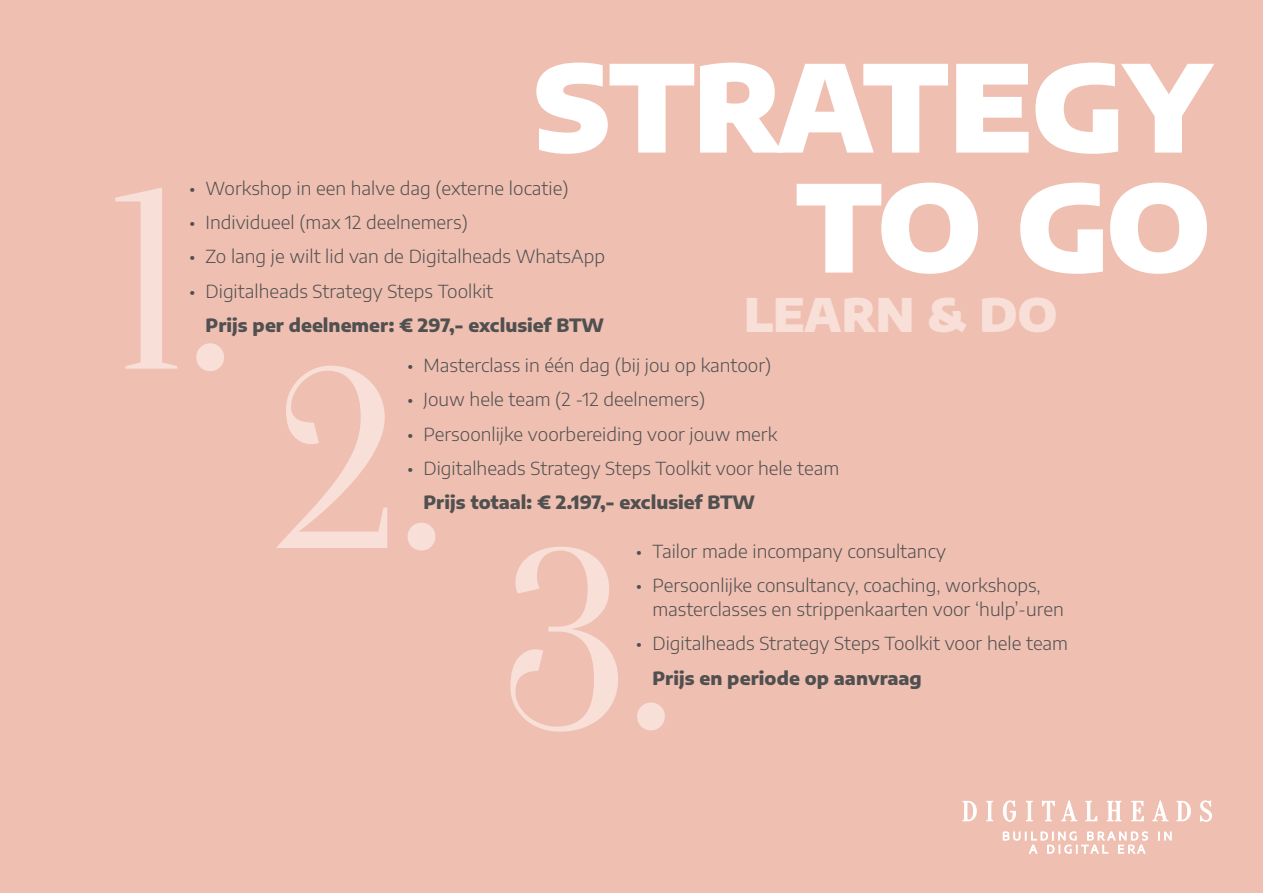
<style>
.page{position:relative;width:1263px;height:893px;background:#efbfb1}
.page>*{position:absolute;margin:0;border:0;box-sizing:border-box;transform-origin:0 0}
.t1{font:253.35px "Oranienbaum";color:#f8dfd8}
.t2{font:900 120px/120px "Encode Sans Semi Expanded";letter-spacing:-.02em;color:#fff;text-align:right}
.t3{font:900 45.45px "Encode Sans Semi Expanded";color:#f8dfd8}
.t4{font:300 18px/24px "Encode Sans Semi Expanded";color:#505050}
.t5{font:800 18px "Encode Sans Semi Expanded";color:#505050}
</style>
<div class="page">
<svg style="left:963px;top:801px;width:13px;height:20px"></svg>
<svg style="left:987px;top:801px;width:6px;height:20px"></svg>
<svg style="left:1003px;top:801px;width:13px;height:20px"></svg>
<svg style="left:1026px;top:801px;width:6px;height:20px"></svg>
<svg style="left:1042px;top:801px;width:13px;height:20px"></svg>
<svg style="left:1061px;top:801px;width:16px;height:20px"></svg>
<svg style="left:1086px;top:801px;width:11px;height:20px"></svg>
<svg style="left:1107px;top:801px;width:14px;height:20px"></svg>
<svg style="left:1132px;top:801px;width:11px;height:20px"></svg>
<svg style="left:1153px;top:801px;width:15px;height:20px"></svg>
<svg style="left:1177px;top:801px;width:13px;height:20px"></svg>
<svg style="left:1200px;top:801px;width:11px;height:20px"></svg>
<svg style="left:1158px;top:832px;width:13px;height:8px"></svg>
<svg style="left:1003px;top:832px;width:145px;height:21px"></svg>
<h2 class="t2" style="left:533px;top:38px;width:680px">STRATEGY<br>TO GO</h2>
<p class="t4" style="left:189px;top:175px;width:381px">• Workshop in een halve dag (externe locatie)</p>
<p class="t4" style="left:189px;top:210px;width:280px">• Individueel (max 12 deelnemers)</p>
<p class="t4" style="left:189px;top:244px;width:417px">• Zo lang je wilt lid van de Digitalheads WhatsApp</p>
<p class="t4" style="left:189px;top:278px;width:306px">• Digitalheads Strategy Steps Toolkit</p>
<p class="t5" style="left:206px;top:311px;width:400px">Prijs per deelnemer: € 297,- exclusief BTW</p>
<p class="t4" style="left:407px;top:353px;width:366px">• Masterclass in één dag (bij jou op kantoor)</p>
<p class="t4" style="left:407px;top:387px;width:300px">• Jouw hele team (2 -12 deelnemers)</p>
<p class="t4" style="left:407px;top:421px;width:372px">• Persoonlijke voorbereiding voor jouw merk</p>
<p class="t4" style="left:407px;top:455px;width:434px">• Digitalheads Strategy Steps Toolkit voor hele team</p>
<p class="t5" style="left:423px;top:488px;width:333px">Prijs totaal: € 2.197,- exclusief BTW</p>
<p class="t4" style="left:636px;top:539px;width:312px">• Tailor made incompany consultancy</p>
<p class="t4" style="left:652px;top:573px;width:413px;text-indent:-17px">• Persoonlijke consultancy, coaching, workshops, masterclasses en strippenkaarten voor ‘hulp’-uren</p>
<p class="t4" style="left:636px;top:631px;width:434px">• Digitalheads Strategy Steps Toolkit voor hele team</p>
<p class="t5" style="left:652px;top:664px;width:271px">Prijs en periode op aanvraag</p>
<h1 class="t1" style="left:113px;top:142px;width:123px">1.</h1>
<h3 class="t3" style="left:744px;top:279px;width:315px">LEARN &amp; DO</h3>
<h1 class="t1" style="left:277px;top:321px;width:170px">2.</h1>
<h1 class="t1" style="left:505px;top:501px;width:171px">3.</h1>
</div>
